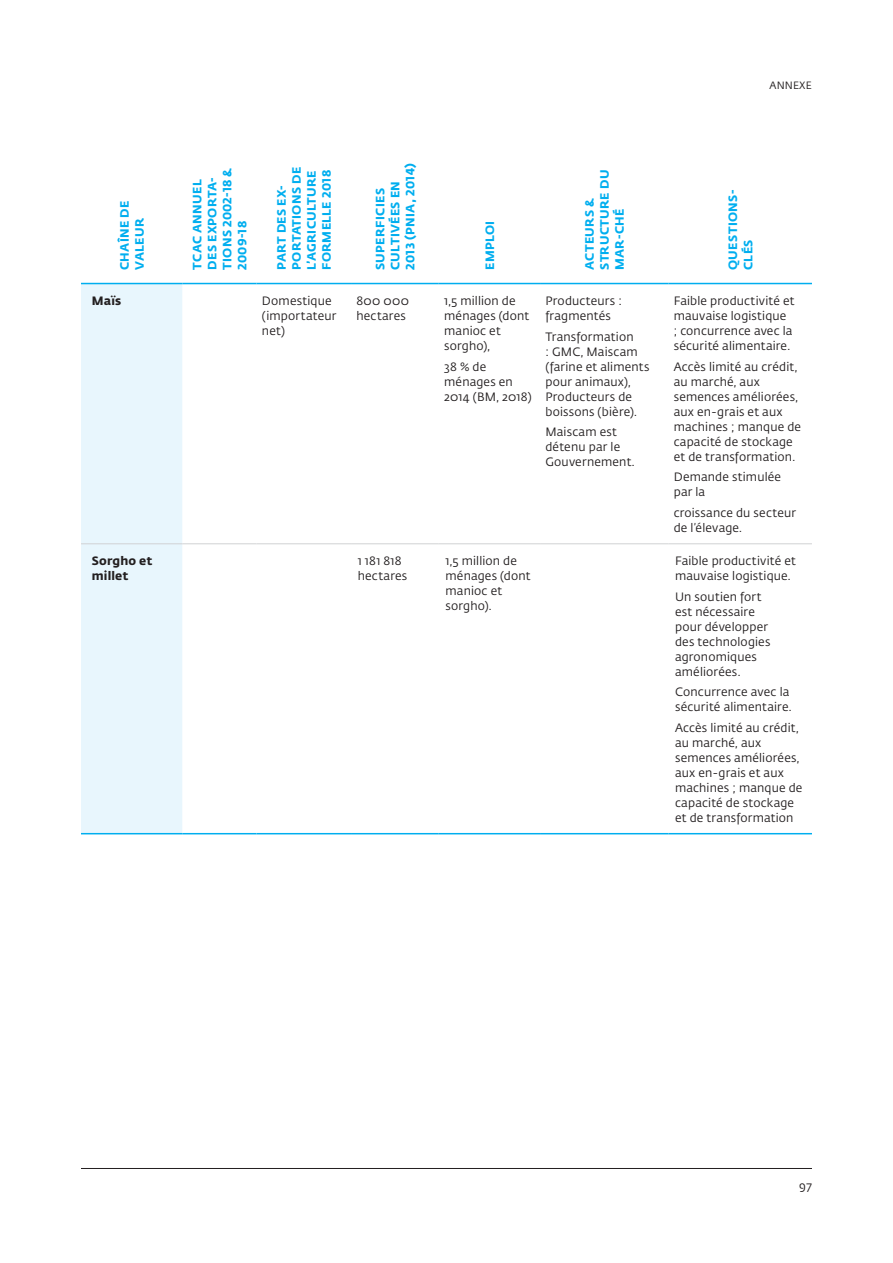
<style>
.page{position:relative;width:893px;height:1263px;background:#fff}
.page>*{position:absolute;margin:0;border:0;box-sizing:border-box;transform-origin:0 0}
.chart_body{font:12px/15px "Fedra Sans Std";letter-spacing:.015em;color:#231f20}
.chart_Header_bold_al{font:700 12px/15px "Fedra Sans Std";letter-spacing:.025em;color:#00aeef}
.chart_bold{font:700 12px/15px "Fedra Sans Std";letter-spacing:.015em;color:#231f20}
.t1{font:10.5px "Fedra Sans Std";letter-spacing:.01em;color:#231f20}
</style>
<div class="page">
<hr style="left:81px;top:1168px;width:731px;height:1px;background:#231f20">
<div style="left:81px;top:284px;width:101px;height:549px;background:#e8f6fd"></div>
<hr style="left:81px;top:283px;width:101px;height:1px;background:#00aeef">
<hr style="left:182px;top:283px;width:74px;height:1px;background:#00aeef">
<hr style="left:256px;top:283px;width:95px;height:1px;background:#00aeef">
<hr style="left:351px;top:283px;width:88px;height:1px;background:#00aeef">
<hr style="left:439px;top:283px;width:101px;height:1px;background:#00aeef">
<hr style="left:540px;top:283px;width:128px;height:1px;background:#00aeef">
<hr style="left:668px;top:283px;width:144px;height:1px;background:#00aeef">
<hr style="left:81px;top:833px;width:101px;height:1px;background:#00aeef">
<hr style="left:182px;top:833px;width:74px;height:1px;background:#00aeef">
<hr style="left:256px;top:833px;width:95px;height:1px;background:#00aeef">
<hr style="left:351px;top:833px;width:88px;height:1px;background:#00aeef">
<hr style="left:439px;top:833px;width:101px;height:1px;background:#00aeef">
<hr style="left:540px;top:833px;width:128px;height:1px;background:#00aeef">
<hr style="left:668px;top:833px;width:144px;height:1px;background:#00aeef">
<hr style="left:81px;top:543px;width:101px;height:1px;background:#d1d2d4">
<hr style="left:182px;top:543px;width:74px;height:1px;background:#d1d2d4">
<hr style="left:256px;top:543px;width:95px;height:1px;background:#d1d2d4">
<hr style="left:351px;top:543px;width:88px;height:1px;background:#d1d2d4">
<hr style="left:439px;top:543px;width:101px;height:1px;background:#d1d2d4">
<hr style="left:540px;top:543px;width:128px;height:1px;background:#d1d2d4">
<hr style="left:668px;top:543px;width:144px;height:1px;background:#d1d2d4">
<p class="t1" style="left:770px;top:79px;width:44px">ANNEXE</p>
<p class="chart_Header_bold_al" style="left:117px;top:270px;width:71px;rotate:-90deg">CHAÎNE DE<br>VALEUR</p>
<p class="chart_Header_bold_al" style="left:190px;top:270px;width:104px;rotate:-90deg">TCAC ANNUEL<br>DES EXPORTA-<br>TIONS 2002-18 &amp;<br>2009-18</p>
<p class="chart_Header_bold_al" style="left:274px;top:270px;width:105px;rotate:-90deg">PART DES EX-<br>PORTATIONS DE<br>L’AGRICULTURE<br>FORMELLE 2018</p>
<p class="chart_Header_bold_al" style="left:373px;top:270px;width:108px;rotate:-90deg">SUPERFICIES<br>CULTIVÉES EN<br>2013 (PNIA, 2014)</p>
<p class="chart_Header_bold_al" style="left:482px;top:270px;width:51px;rotate:-90deg">EMPLOI</p>
<p class="chart_bold" style="left:92px;top:294px;width:31px">Maïs</p>
<p class="chart_body" style="left:262px;top:294px;width:76px">Domestique (importateur net)</p>
<p class="chart_body" style="left:356px;top:294px;width:54px">800 000 hectares</p>
<p class="chart_body" style="left:444px;top:294px;width:87px">1,5 million de ménages (dont manioc et sorgho),</p>
<p class="chart_body" style="left:444px;top:359px;width:89px">38 % de ménages en<br>2014 (BM, 2018)</p>
<p class="chart_Header_bold_al" style="left:582px;top:270px;width:102px;rotate:-90deg">ACTEURS &amp;<br>STRUCTURE DU<br>MAR-CHÉ</p>
<p class="chart_body" style="left:545px;top:294px;width:78px">Producteurs : fragmentés</p>
<p class="chart_body" style="left:545px;top:329px;width:106px">Transformation<br>: GMC, Maiscam (farine et aliments pour animaux),<br>Producteurs de boissons (bière).</p>
<p class="chart_body" style="left:545px;top:425px;width:91px">Maiscam est détenu par le<br>Gouvernement.</p>
<p class="chart_Header_bold_al" style="left:726px;top:270px;width:82px;rotate:-90deg">QUESTIONS-<br>CLÉS</p>
<p class="chart_body" style="left:674px;top:294px;width:122px">Faible productivité et mauvaise logistique<br>; concurrence avec la sécurité alimentaire.</p>
<p class="chart_body" style="left:674px;top:359px;width:129px">Accès limité au crédit, au marché, aux semences améliorées, aux en-grais et aux machines ; manque de capacité de stockage et de transformation.</p>
<p class="chart_body" style="left:674px;top:470px;width:109px">Demande stimulée par la</p>
<p class="chart_body" style="left:674px;top:505px;width:124px">croissance du secteur de l’élevage.</p>
<p class="chart_bold" style="left:92px;top:554px;width:62px">Sorgho et millet</p>
<p class="chart_body" style="left:358px;top:554px;width:51px">1 181 818 hectares</p>
<p class="chart_body" style="left:446px;top:554px;width:87px">1,5 million de ménages (dont manioc et sorgho).</p>
<p class="chart_body" style="left:675px;top:554px;width:122px">Faible productivité et mauvaise logistique.</p>
<p class="chart_body" style="left:675px;top:589px;width:97px">Un soutien fort est nécessaire pour développer des technologies agronomiques améliorées.</p>
<p class="chart_body" style="left:675px;top:685px;width:118px">Concurrence avec la sécurité alimentaire.</p>
<p class="chart_body" style="left:675px;top:720px;width:129px">Accès limité au crédit, au marché, aux semences améliorées, aux en-grais et aux machines ; manque de capacité de stockage et de transformation</p>
<p class="chart_body" style="left:799px;top:1179px;width:14px">97</p>
</div>
